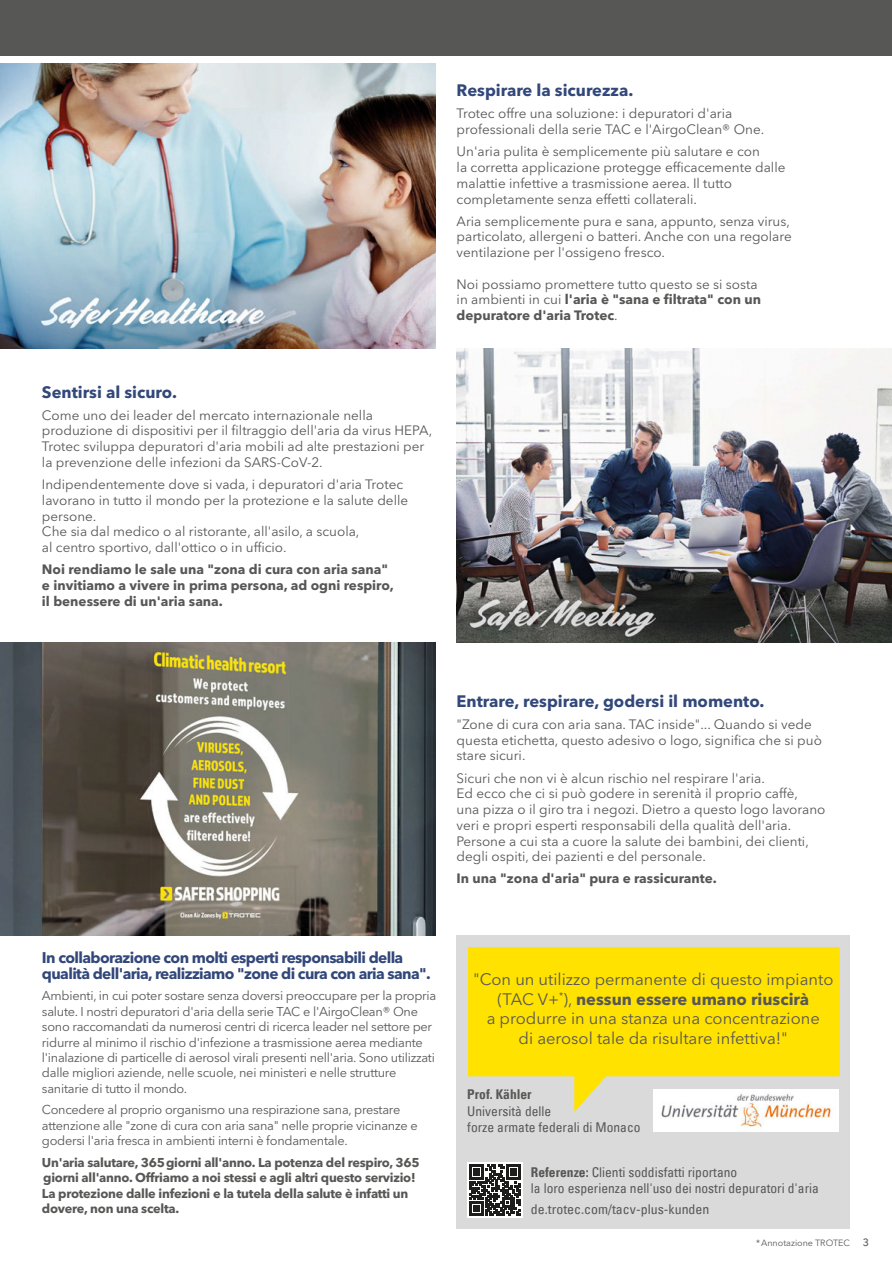
<style>
.page{position:relative;width:892px;height:1263px;background:#fff}
.page>*{position:absolute;margin:0;border:0;box-sizing:border-box;transform-origin:0 0}
.t1{font:16.5px/19.5px "Avenir Next W1 G";color:#575756;text-align:center}
.t2{font:700 16.5px "Avenir Next W1 G";color:#32477a}
.t3{font:700 15.3px/15.3px "Avenir Next W1 G";letter-spacing:-.04em;color:#32477a}
.t4{font:13.5px/15.8px "Avenir Next W1 G";color:#575756}
.t5{font:condensed 13.5px/16.2px "Univers Com 57";color:#575756}
.t6{font:700 13.5px/15.8px "Avenir Next W1 G";color:#575756}
.t7{font:13.5px "Univers Com 67 Bold Cond";color:#575756}
.t8{font:12.75px/15.5px "Avenir Next W1 G";letter-spacing:-.02em;color:#575756}
.t9{font:700 12.75px/15.5px "Avenir Next W1 G";letter-spacing:-.02em;color:#575756}
.t10{font:9px "Avenir Next W1 G";color:#575756}
.s1{font-weight:700}
.s2{font-family:"Univers Com 67 Bold Cond";font-stretch:normal}
.s3{font-weight:500;font-size:10.5px}
</style>
<div class="page">
<img style="left:0;top:64px;width:435px;height:285px">
<img style="left:457px;top:349px;width:435px;height:293px">
<img style="left:0;top:642px;width:435px;height:293px">
<div style="left:457px;top:935px;width:393px;height:294px;background:#dadada"></div>
<svg style="left:468px;top:947px;width:372px;height:165px;background:#f9e01f"></svg>
<div style="left:653px;top:1089px;width:186px;height:42px;background:#fff"></div>
<img style="left:661px;top:1093px;width:171px;height:37px">
<svg style="left:467px;top:1162px;width:55px;height:56px"></svg>
<svg style="left:469px;top:1165px;width:51px;height:51px;background:#595958"></svg>
<div style="left:0;top:0;width:892px;height:55px;background:#575756"></div>
<p class="t2" style="left:42px;top:385px;width:137px">Sentirsi al sicuro.</p>
<p class="t4" style="left:42px;top:408px;width:392px">Come uno dei leader del mercato internazionale nella produzione di dispositivi per il filtraggio dell'aria da virus HEPA, Trotec sviluppa depuratori d'aria mobili ad alte prestazioni per la prevenzione delle infezioni da SARS-CoV-2.</p>
<p class="t4" style="left:42px;top:478px;width:368px">Indipendentemente dove si vada, i depuratori d'aria Trotec lavorano in tutto il mondo per la protezione e la salute delle persone.<br>Che sia dal medico o al ristorante, all'asilo, a scuola,<br>al centro sportivo, dall'ottico o in ufficio.</p>
<p class="t6" style="left:42px;top:563px;width:353px">Noi rendiamo le sale una "zona di cura con aria sana" e invitiamo a vivere in prima persona, ad ogni respiro, il benessere di un'aria sana.</p>
<p class="t2" style="left:457px;top:84px;width:178px">Respirare la sicurezza.</p>
<p class="t4" style="left:457px;top:107px;width:309px">Trotec offre una soluzione: i depuratori d'aria professionali della serie TAC e l'AirgoClean® One.</p>
<p class="t4" style="left:457px;top:145px;width:330px">Un'aria pulita è semplicemente più salutare e con<br>la corretta applicazione protegge efficacemente dalle malattie infettive a trasmissione aerea. Il tutto completamente senza effetti collaterali.</p>
<p class="t4" style="left:457px;top:214px;width:337px">Aria semplicemente pura e sana, appunto, senza virus, particolato, allergeni o batteri. Anche con una regolare ventilazione per l'ossigeno fresco.</p>
<p class="t4" style="left:457px;top:277px;width:306px">Noi possiamo promettere tutto questo se si sosta in ambienti in cui <span class="s1">l'aria è "sana e filtrata" con un depuratore d'aria Trotec</span>.</p>
<p class="t2" style="left:457px;top:694px;width:309px">Entrare, respirare, godersi il momento.</p>
<p class="t4" style="left:457px;top:717px;width:367px">"Zone di cura con aria sana. TAC inside"... Quando si vede questa etichetta, questo adesivo o logo, significa che si può stare sicuri.</p>
<p class="t4" style="left:457px;top:771px;width:370px">Sicuri che non vi è alcun rischio nel respirare l'aria.<br>Ed ecco che ci si può godere in serenità il proprio caffè,<br>una pizza o il giro tra i negozi. Dietro a questo logo lavorano veri e propri esperti responsabili della qualità dell'aria.<br>Persone a cui sta a cuore la salute dei bambini, dei clienti, degli ospiti, dei pazienti e del personale.</p>
<p class="t6" style="left:457px;top:872px;width:262px">In una "zona d'aria" pura e rassicurante.</p>
<p class="t3" style="left:42px;top:951px;width:390px">In collaborazione con molti esperti responsabili della qualità dell'aria, realizziamo "zone di cura con aria sana".</p>
<p class="t8" style="left:42px;top:989px;width:396px">Ambienti, in cui poter sostare senza doversi preoccupare per la propria salute. I nostri depuratori d'aria della serie TAC e l'AirgoClean® One sono raccomandati da numerosi centri di ricerca leader nel settore per ridurre al minimo il rischio d'infezione a trasmissione aerea mediante l'inalazione di particelle di aerosol virali presenti nell'aria. Sono utilizzati dalle migliori aziende, nelle scuole, nei ministeri e nelle strutture sanitarie di tutto il mondo.</p>
<p class="t8" style="left:42px;top:1103px;width:377px">Concedere al proprio organismo una respirazione sana, prestare attenzione alle "zone di cura con aria sana" nelle proprie vicinanze e godersi l'aria fresca in ambienti interni è fondamentale.</p>
<p class="t9" style="left:42px;top:1156px;width:379px">Un'aria salutare, 365 giorni all'anno. La potenza del respiro, 365 giorni all'anno. Offriamo a noi stessi e agli altri questo servizio!<br>La protezione dalle infezioni e la tutela della salute è infatti un dovere, non una scelta.</p>
<p class="t5" style="left:531px;top:1165px;width:289px"><span class="s2">Referenze:</span> Clienti soddisfatti riportano<br>la loro esperienza nell'uso dei nostri depuratori d'aria</p>
<p class="t1" style="left:473px;top:971px;width:362px">"Con un utilizzo permanente di questo impianto (TAC V+<sup>*</sup>), <span class="s1">nessun essere umano riuscirà<br></span>a produrre in una stanza una concentrazione<br>di aerosol tale da risultare infettiva!"</p>
<p class="t7" style="left:467px;top:1089px;width:66px">Prof. Kähler</p>
<p class="t5" style="left:467px;top:1104px;width:175px">Università delle<br>forze armate federali di Monaco</p>
<p class="t5" style="left:531px;top:1202px;width:180px">de.trotec.com/tacv-plus-kunden</p>
<p class="t10" style="left:756px;top:1239px;width:114px">* Annotazione TROTEC <span class="s3">3</span></p>
</div>
